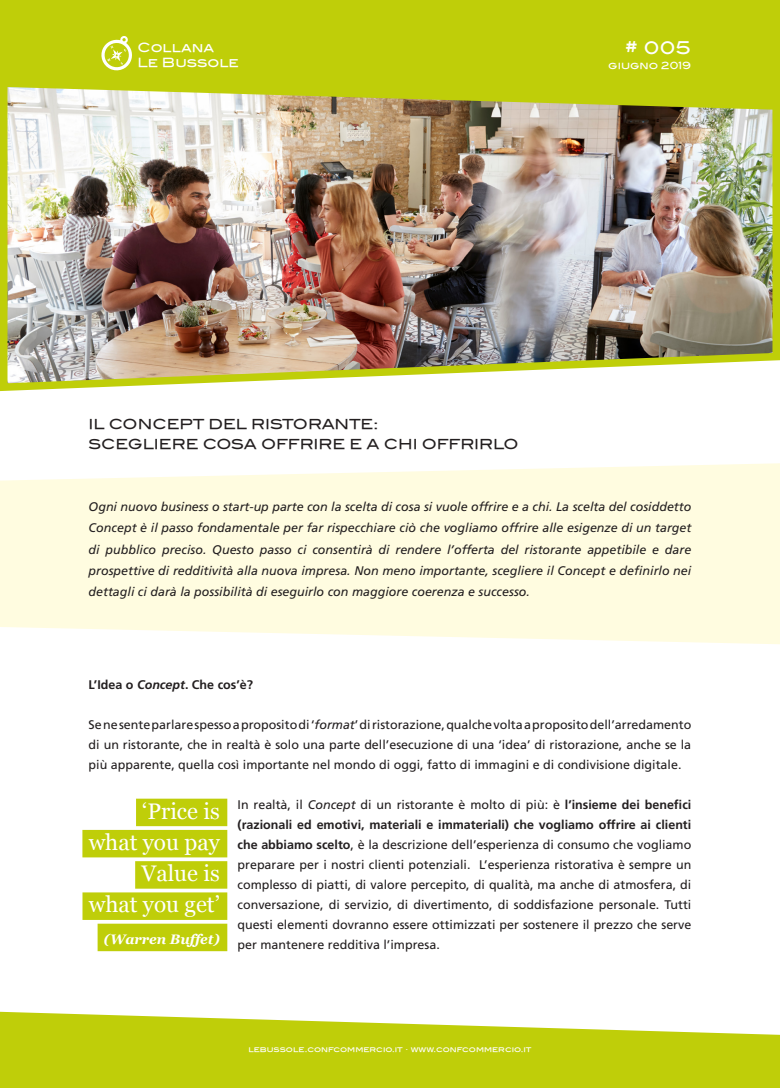
<style>
.page{position:relative;width:780px;height:1088px;background:#fff}
.page>*{position:absolute;margin:0;border:0;box-sizing:border-box;transform-origin:0 0}
.quote__dx{font:22.5px "Georgia";color:#fff}
.Capitolo{font:17.5px "Blair Md ITCTT Medium";color:#fff}
.Capitolo-2{font:13.75px "Blair Md ITCTT Medium";color:#231f20}
.quote__dx-2{font:italic 700 13.75px "Georgia";color:#fff}
.t1{font:12.62px/15.1px "Blair Md ITCTT Medium";color:#fff}
.Testo{font:12.5px/20px "Frutiger LT Std";color:#231f20;text-align:justify}
.inciso{font:italic 12.5px/21.2px "Frutiger LT Std";color:#231f20;text-align:justify}
.Testo-2{font:700 12.5px "Frutiger LT Std";color:#231f20}
.Capitolo-3{font:10px "Blair Md ITCTT Medium";color:#fff}
.t2{font:7.5px "Blair Md ITCTT Medium";color:#fff}
.s1{font-style:italic}
.s2{font-weight:700}
</style>
<div class="page">
<svg style="left:0;top:1012px;width:780px;height:76px;background:#c8d52d"></svg>
<div style="left:0;top:535px;width:780px;height:42px;background:#fffce0"></div>
<svg style="left:0;top:577px;width:780px;height:67px;background:#fffce3"></svg>
<svg style="left:0;top:463px;width:780px;height:72px;background:#fffce3"></svg>
<img style="left:0;top:110px;width:780px;height:282px">
<svg style="left:0;top:0;width:780px;height:110px;background:#c1cc21"></svg>
<div style="left:89px;top:18px;width:164px;height:71px;background:#bfce09"></div>
<svg style="left:101px;top:36px;width:31px;height:35px"></svg>
<div style="left:526px;top:18px;width:165px;height:71px;background:#bfce09"></div>
<div style="left:136px;top:799px;width:91px;height:27px;background:#bfce09"></div>
<div style="left:82px;top:830px;width:145px;height:27px;background:#bfce09"></div>
<div style="left:135px;top:861px;width:92px;height:28px;background:#bfce09"></div>
<div style="left:82px;top:892px;width:145px;height:28px;background:#bfce09"></div>
<div style="left:98px;top:924px;width:129px;height:27px;background:#bfce09"></div>
<p class="t1" style="left:137px;top:38px;width:103px">Collana<br>Le Bussole</p>
<p class="Capitolo" style="left:625px;top:37px;width:68px"># 005</p>
<p class="Capitolo-3" style="left:608px;top:60px;width:85px">giugno 2019</p>
<p class="Capitolo-2" style="left:89px;top:415px;width:291px">IL CONCEPT DEL RISTORANTE:</p>
<p class="Capitolo-2" style="left:89px;top:435px;width:431px">SCEGLIERE COSA OFFRIRE E A CHI OFFRIRLO</p>
<p class="inciso" style="left:89px;top:496px;width:604px">Ogni nuovo business o start-up parte con la scelta di cosa si vuole offrire e a chi. La scelta del cosiddetto Concept è il passo fondamentale per far rispecchiare ciò che vogliamo offrire alle esigenze di un target di pubblico preciso. Questo passo ci consentirà di rendere l’offerta del ristorante appetibile e dare prospettive di redditività alla nuova impresa. Non meno importante, scegliere il Concept e definirlo nei dettagli ci darà la possibilità di eseguirlo con maggiore coerenza e successo.</p>
<p class="Testo-2" style="left:89px;top:677px;width:166px">L’Idea o <span class="s1">Concept</span>. Che cos’è?</p>
<p class="Testo" style="left:89px;top:714px;width:604px">Se ne sente parlare spesso a proposito di ‘<span class="s1">format</span>’ di ristorazione, qualche volta a proposito dell’arredamento di un ristorante, che in realtà è solo una parte dell’esecuzione di una ‘idea’ di ristorazione, anche se la più apparente, quella così importante nel mondo di oggi, fatto di immagini e di condivisione digitale.</p>
<p class="Testo" style="left:237px;top:794px;width:455px">In realtà, il <span class="s1">Concept</span> di un ristorante è molto di più: è <span class="s2">l’insieme dei benefici (razionali ed emotivi, materiali e immateriali) che vogliamo offrire ai clienti che abbiamo scelto</span>, è la descrizione dell’esperienza di consumo che vogliamo preparare per i nostri clienti potenziali. L’esperienza ristorativa è sempre un complesso di piatti, di valore percepito, di qualità, ma anche di atmosfera, di conversazione, di servizio, di divertimento, di soddisfazione personale. Tutti questi elementi dovranno essere ottimizzati per sostenere il prezzo che serve per mantenere redditiva l’impresa.</p>
<p class="quote__dx" style="left:142px;top:794px;width:79px">‘Price is</p>
<p class="quote__dx" style="left:89px;top:826px;width:133px">what you pay</p>
<p class="quote__dx" style="left:141px;top:857px;width:80px">Value is</p>
<p class="quote__dx" style="left:89px;top:888px;width:132px">what you get’</p>
<p class="quote__dx-2" style="left:104px;top:930px;width:117px">(Warren Buffet)</p>
<p class="t2" style="left:248px;top:1045px;width:284px">lebussole.confcommercio.it · www.confcommercio.it</p>
</div>
